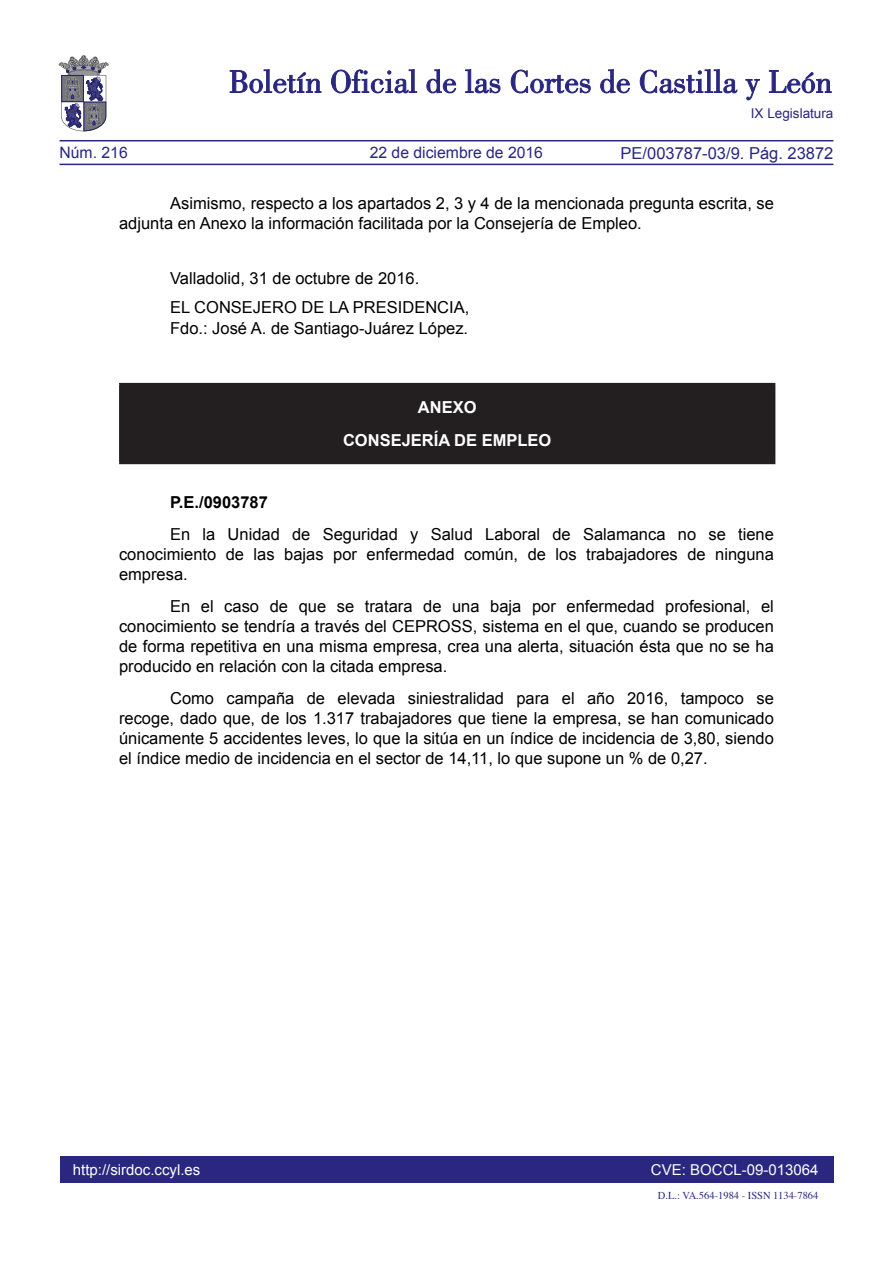
<style>
.page{position:relative;width:893px;height:1263px;background:#fff}
.page>*{position:absolute;margin:0;border:0;box-sizing:border-box;transform-origin:0 0}
.TEXTO_NORMAL{font:16.5px/19.8px "Arial";color:#000;text-align:justify}
.firma{font:16.5px/21px "Arial";color:#000}
.valladolid{font:16.5px "Arial";color:#000}
.t1{font:16.5px "Arial";color:#292780}
.texto_blanco{font:700 16.5px "Arial";color:#fff}
.TEXTO_respuesta_escr{font:700 16.5px "Arial";color:#000}
.t2{font:15.75px "Arial";color:#292780}
.t3{font:15px "Arial";color:#fff}
.t4{font:13.5px "Arial";color:#292780}
.t5{font:10.5px "Times";color:#292780}
</style>
<div class="page">
<div style="left:60px;top:1157px;width:773px;height:26px;background:#292780"></div>
<hr style="left:60px;top:164px;width:773px;height:1px;background:#292780">
<hr style="left:60px;top:140px;width:773px;height:1px;background:#292780">
<svg style="left:230px;top:69px;width:91px;height:24px"></svg>
<svg style="left:331px;top:69px;width:86px;height:24px"></svg>
<svg style="left:426px;top:69px;width:30px;height:24px"></svg>
<svg style="left:465px;top:69px;width:35px;height:24px"></svg>
<svg style="left:511px;top:70px;width:80px;height:23px"></svg>
<svg style="left:600px;top:69px;width:30px;height:24px"></svg>
<svg style="left:640px;top:69px;width:97px;height:24px"></svg>
<svg style="left:745px;top:79px;width:15px;height:21px"></svg>
<svg style="left:769px;top:70px;width:62px;height:23px"></svg>
<svg style="left:59px;top:55px;width:49px;height:76px"></svg>
<div style="left:120px;top:384px;width:655px;height:79px;background:#231f20"></div>
<hr style="left:119px;top:383px;width:656px;height:1px;background:#231f20">
<hr style="left:119px;top:384px;width:2px;height:79px;background:#231f20">
<hr style="left:119px;top:463px;width:656px;height:1px;background:#231f20">
<p class="t4" style="left:751px;top:105px;width:84px">IX Legislatura</p>
<p class="t1" style="left:621px;top:142px;width:214px">PE/003787-03/9. Pág. 23872</p>
<p class="TEXTO_NORMAL" style="left:119px;top:194px;width:656px;text-indent:51px">Asimismo, respecto a los apartados 2, 3 y 4 de la mencionada pregunta escrita, se adjunta en Anexo la información facilitada por la Consejería de Empleo.</p>
<p class="valladolid" style="left:170px;top:267px;width:251px">Valladolid, 31 de octubre de 2016.</p>
<p class="firma" style="left:170px;top:297px;width:301px">EL CONSEJERO DE LA PRESIDENCIA,<br>Fdo.: José A. de Santiago-Juárez López.</p>
<p class="t2" style="left:60px;top:142px;width:70px">Núm. 216</p>
<p class="t2" style="left:370px;top:142px;width:175px">22 de diciembre de 2016</p>
<p class="texto_blanco" style="left:418px;top:396px;width:60px">ANEXO</p>
<p class="texto_blanco" style="left:343px;top:430px;width:210px">CONSEJERÍA DE EMPLEO</p>
<p class="TEXTO_respuesta_escr" style="left:170px;top:491px;width:99px">P.E./0903787</p>
<p class="TEXTO_NORMAL" style="left:119px;top:525px;width:656px;text-indent:51px">En la Unidad de Seguridad y Salud Laboral de Salamanca no se tiene conocimiento de las bajas por enfermedad común, de los trabajadores de ninguna empresa.</p>
<p class="TEXTO_NORMAL" style="left:119px;top:597px;width:656px;text-indent:51px">En el caso de que se tratara de una baja por enfermedad profesional, el conocimiento se tendría a través del CEPROSS, sistema en el que, cuando se producen de forma repetitiva en una misma empresa, crea una alerta, situación ésta que no se ha producido en relación con la citada empresa.</p>
<p class="TEXTO_NORMAL" style="left:119px;top:689px;width:656px;text-indent:51px">Como campaña de elevada siniestralidad para el año 2016, tampoco se recoge, dado que, de los 1.317 trabajadores que tiene la empresa, se han comunicado únicamente 5 accidentes leves, lo que la sitúa en un índice de incidencia de 3,80, siendo el índice medio de incidencia en el sector de 14,11, lo que supone un % de 0,27.</p>
<p class="t3" style="left:73px;top:1159px;width:129px">http://sirdoc.ccyl.es</p>
<p class="t3" style="left:651px;top:1159px;width:169px">CVE: BOCCL-09-013064</p>
<p class="t5" style="left:658px;top:1185px;width:162px">D.L.: VA.564-1984 - ISSN 1134-7864</p>
</div>
